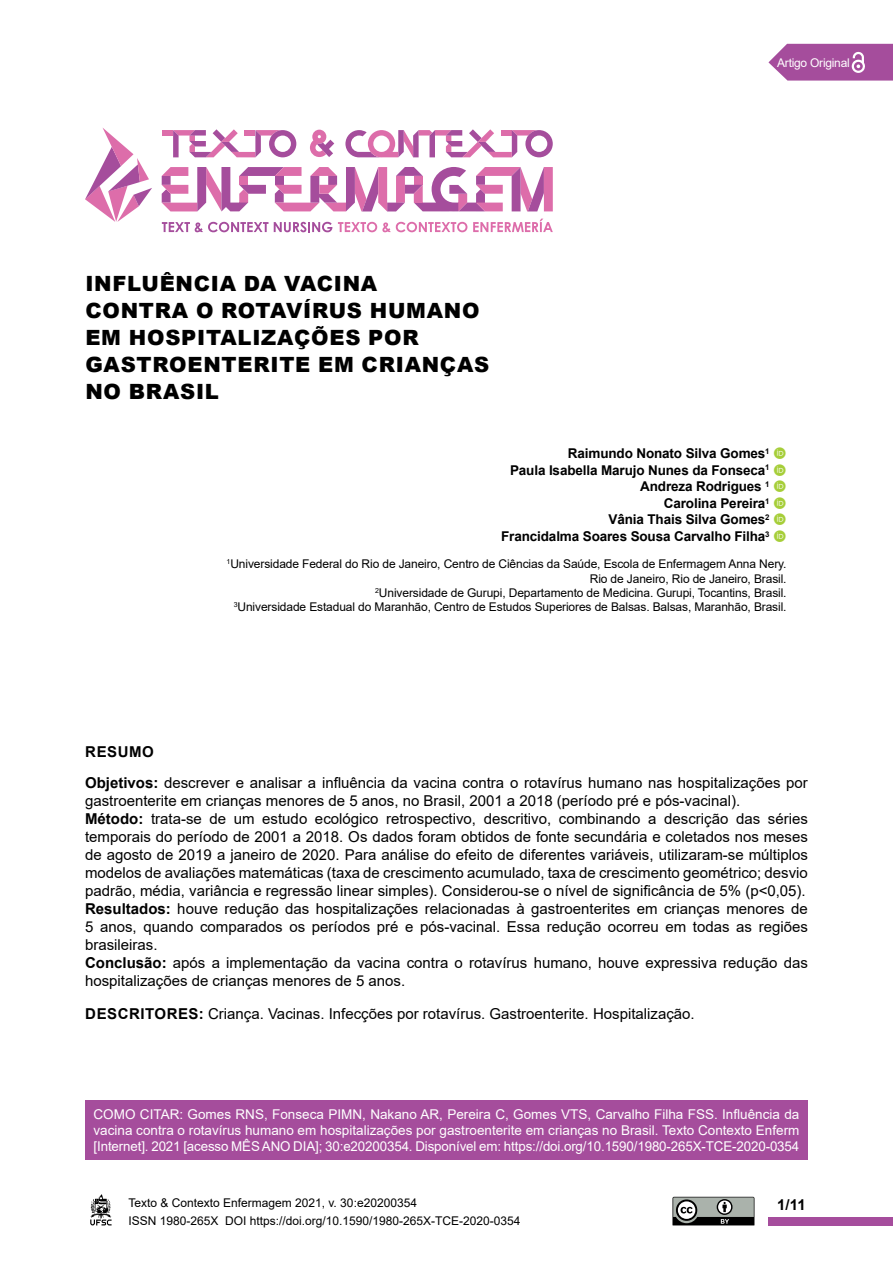
<style>
.page{position:relative;width:893px;height:1263px;background:#fff}
.page>*{position:absolute;margin:0;border:0;box-sizing:border-box;transform-origin:0 0}
.t1{font:900 21px/27px "Arial";letter-spacing:.035em;color:#000}
.t2{font:15px/18px "Arial";color:#000}
.t3{font:700 15px "Arial";color:#000}
.t4{font:13.5px/16.2px "Arial";letter-spacing:-.01em;color:#fff;text-align:justify}
.t5{font:700 13.5px/16.5px "Arial";letter-spacing:-.01em;color:#000;text-align:right}
.t6{font:12px/14.4px "Arial";letter-spacing:-.01em;color:#000}
.t7{font:12px "Arial";letter-spacing:-.02em;color:#fff}
.s1{font-weight:700}
</style>
<div class="page">
<div style="left:769px;top:1217px;width:124px;height:8px;background:#a54d9c"></div>
<svg style="left:90px;top:1194px;width:22px;height:31px"></svg>
<svg style="left:162px;top:167px;width:391px;height:45px"></svg>
<div style="left:162px;top:130px;width:11px;height:6px;background:#dd6daa"></div>
<svg style="left:173px;top:129px;width:123px;height:28px"></svg>
<svg style="left:310px;top:129px;width:243px;height:28px"></svg>
<svg style="left:162px;top:222px;width:106px;height:10px"></svg>
<svg style="left:274px;top:222px;width:58px;height:10px"></svg>
<svg style="left:338px;top:222px;width:129px;height:10px"></svg>
<svg style="left:473px;top:219px;width:80px;height:13px"></svg>
<svg style="left:85px;top:128px;width:67px;height:94px"></svg>
<svg style="left:768px;top:44px;width:125px;height:37px;background:#af61a7"></svg>
<svg style="left:672px;top:1197px;width:83px;height:29px;background:#777b78"></svg>
<div style="left:85px;top:1101px;width:723px;height:59px;background:#a54d9c"></div>
<h1 class="t1" style="left:85px;top:270px;width:405px">INFLUÊNCIA DA VACINA<br>CONTRA O ROTAVÍRUS HUMANO<br>EM HOSPITALIZAÇÕES POR<br>GASTROENTERITE EM CRIANÇAS<br>NO BRASIL</h1>
<p class="t7" style="left:777px;top:54px;width:74px">Artigo Original</p>
<p class="t5" style="left:501px;top:446px;width:270px">Raimundo Nonato Silva Gomes<sup>1<br></sup>Paula Isabella Marujo Nunes da Fonseca<sup>1<br></sup>Andreza Rodrigues <sup>1<br></sup>Carolina Pereira<sup>1<br></sup>Vânia Thais Silva Gomes<sup>2<br></sup>Francidalma Soares Sousa Carvalho Filha<sup>3</sup></p>
<p class="t6" style="left:227px;top:557px;width:562px;text-align:right"><sup>1</sup>Universidade Federal do Rio de Janeiro, Centro de Ciências da Saúde, Escola de Enfermagem Anna Nery.<br>Rio de Janeiro, Rio de Janeiro, Brasil.<br><sup>2</sup>Universidade de Gurupi, Departamento de Medicina. Gurupi, Tocantins, Brasil.<br><sup>3</sup>Universidade Estadual do Maranhão, Centro de Estudos Superiores de Balsas. Balsas, Maranhão, Brasil.</p>
<p class="t2" style="left:85px;top:736px;width:724px;line-height:30.8px"><span class="s1">RESUMO<br>Objetivos:</span> descrever e analisar a influência da vacina contra o rotavírus humano nas hospitalizações por</p>
<p class="t2" style="left:85px;top:791px;width:724px">gastroenterite em crianças menores de 5 anos, no Brasil, 2001 a 2018 (período pré e pós-vacinal).<br><span class="s1">Método:</span> trata-se de um estudo ecológico retrospectivo, descritivo, combinando a descrição das séries temporais do período de 2001 a 2018. Os dados foram obtidos de fonte secundária e coletados nos meses de agosto de 2019 a janeiro de 2020. Para análise do efeito de diferentes variáveis, utilizaram-se múltiplos modelos de avaliações matemáticas (taxa de crescimento acumulado, taxa de crescimento geométrico; desvio padrão, média, variância e regressão linear simples). Considerou-se o nível de significância de 5% (p&lt;0,05).<br><span class="s1">Resultados:</span> houve redução das hospitalizações relacionadas à gastroenterites em crianças menores de 5 anos, quando comparados os períodos pré e pós-vacinal. Essa redução ocorreu em todas as regiões brasileiras.<br><span class="s1">Conclusão:</span> após a implementação da vacina contra o rotavírus humano, houve expressiva redução das hospitalizações de crianças menores de 5 anos.</p>
<p class="t2" style="left:85px;top:1004px;width:611px"><span class="s1">DESCRITORES:</span> Criança. Vacinas. Infecções por rotavírus. Gastroenterite. Hospitalização.</p>
<p class="t4" style="left:94px;top:1106px;width:707px">COMO CITAR: Gomes RNS, Fonseca PIMN, Nakano AR, Pereira C, Gomes VTS, Carvalho Filha FSS. Influência da vacina contra o rotavírus humano em hospitalizações por gastroenterite em crianças no Brasil. Texto Contexto Enferm [Internet]. 2021 [acesso MÊS ANO DIA]; 30:e20200354. Disponível em: https://doi.org/10.1590/1980-265X-TCE-2020-0354</p>
<p class="t6" style="left:128px;top:1194px;width:394px;line-height:18px">Texto &amp; Contexto Enfermagem 2021, v. 30:e20200354<br>ISSN 1980-265X DOI https://doi.org/10.1590/1980-265X-TCE-2020-0354</p>
<p class="t3" style="left:777px;top:1194px;width:30px">1/11</p>
</div>
